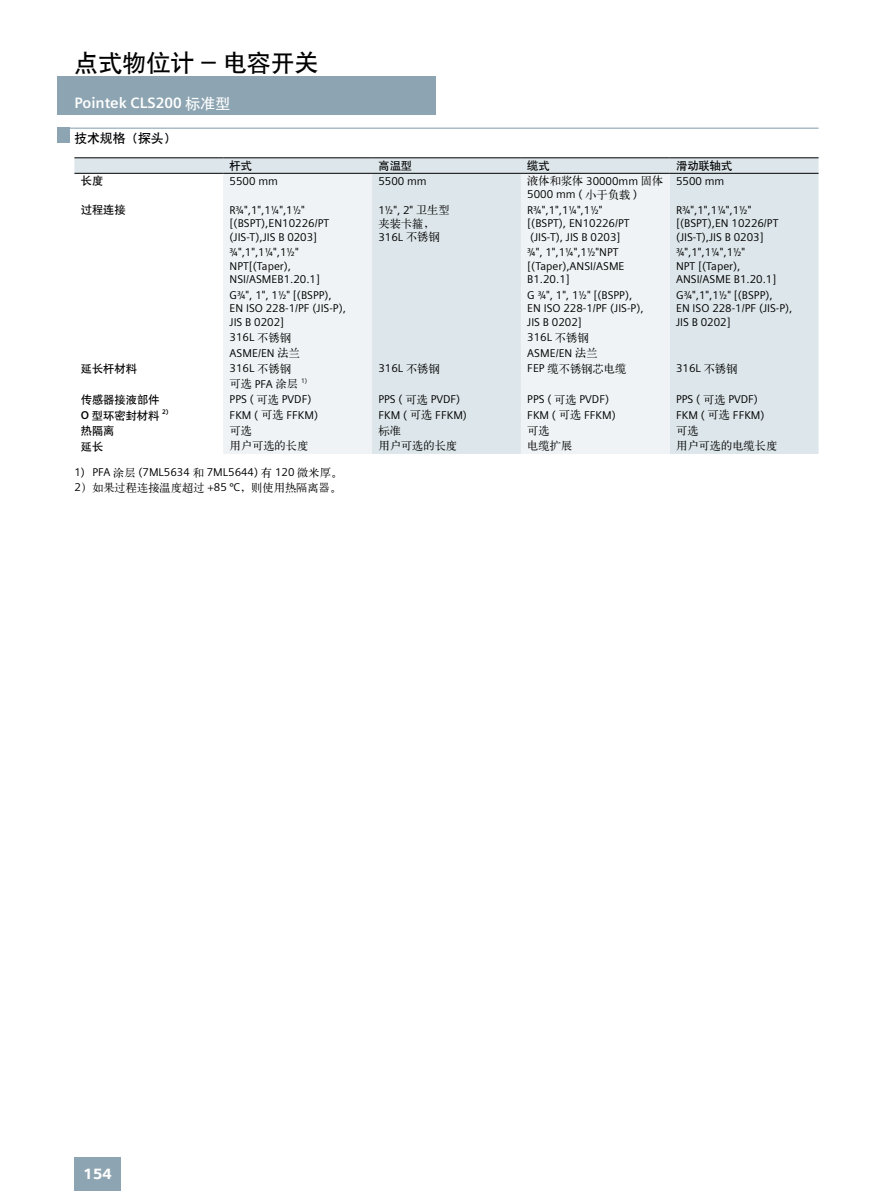
<style>
.page{position:relative;width:893px;height:1191px;background:#fff}
.page>*{position:absolute;margin:0;border:0;box-sizing:border-box;transform-origin:0 0}
.t1{font:24px "H Yb 1 gs G Bpc EUC H";color:#000}
.t2{font:700 15px "Siemens Sans";color:#fff}
.t3{font:900 15px "Siemens Sans";color:#fff}
.t4{font:12.75px "H Yb 1 gs G Bpc EUC H";color:#000}
.t5{font:11.25px/13.5px "Siemens Sans";color:#000}
.t6{font:11.25px "H Ya 1 gj";color:#000}
.t7{font:11.25px "H Yb 1 gs G Bpc EUC H";color:#000}
.s1{font-family:"H Yb 1 gs G Bpc EUC H";font-weight:400}
.s2{font-family:"Siemens Sans"}
.s3{font-family:"H Ya 1 gj"}
.s4{font-family:"Siemens Sans";font-weight:700}
</style>
<div class="page">
<div style="left:57px;top:77px;width:379px;height:38px;background:#8da5b2"></div>
<div style="left:74px;top:1157px;width:47px;height:34px;background:#8da5b2"></div>
<svg style="left:74px;top:158px;width:745px;height:296px;fill:#dde6ea"></svg>
<svg style="left:223px;top:174px;width:447px;height:280px;fill:#eff3f5"></svg>
<hr style="left:74px;top:157px;width:149px;height:1px;background:#000">
<hr style="left:223px;top:157px;width:149px;height:1px;background:#000">
<hr style="left:372px;top:157px;width:149px;height:1px;background:#000">
<hr style="left:521px;top:157px;width:149px;height:1px;background:#000">
<hr style="left:670px;top:157px;width:149px;height:1px;background:#000">
<hr style="left:74px;top:173px;width:149px;height:1px;background:#000">
<hr style="left:223px;top:173px;width:149px;height:1px;background:#000">
<hr style="left:372px;top:173px;width:149px;height:1px;background:#000">
<hr style="left:521px;top:173px;width:149px;height:1px;background:#000">
<hr style="left:670px;top:173px;width:149px;height:1px;background:#000">
<div style="left:57px;top:128px;width:13px;height:15px;background:#8da5b2"></div>
<hr style="left:57px;top:128px;width:762px;height:1px;background:#8da5b2">
<h1 class="t1" style="left:74px;top:51px;width:246px">点式物位计 - 电容开关</h1>
<h2 class="t2" style="left:74px;top:95px;width:158px">Pointek CLS200 <span class="s1">标准型</span></h2>
<p class="t4" style="left:74px;top:132px;width:103px">技术规格（探头）</p>
<p class="t7" style="left:230px;top:160px;width:24px">杆式</p>
<p class="t7" style="left:378px;top:160px;width:35px">高温型</p>
<p class="t7" style="left:527px;top:160px;width:24px">缆式</p>
<p class="t7" style="left:676px;top:160px;width:58px">滑动联轴式</p>
<p class="t7" style="left:81px;top:175px;width:24px">长度</p>
<p class="t5" style="left:230px;top:174px;width:50px">5500 mm</p>
<p class="t5" style="left:378px;top:174px;width:50px">5500 mm</p>
<p class="t6" style="left:527px;top:175px;width:138px">液体和浆体 <span class="s2">30000mm</span> 固体</p>
<p class="t5" style="left:527px;top:188px;width:111px">5000 mm ( <span class="s3">小于负载</span> )</p>
<p class="t5" style="left:676px;top:174px;width:50px">5500 mm</p>
<p class="t7" style="left:81px;top:204px;width:46px">过程连接</p>
<p class="t5" style="left:230px;top:203px;width:101px">R¾",1",1¼",1½" [(BSPT),EN10226/PT (JIS-T),JIS B 0203]</p>
<p class="t5" style="left:378px;top:203px;width:73px">1½", 2" <span class="s3">卫生型</span></p>
<p class="t6" style="left:378px;top:218px;width:58px">夹装卡箍，</p>
<p class="t5" style="left:378px;top:230px;width:63px">316L <span class="s3">不锈钢</span></p>
<p class="t5" style="left:527px;top:203px;width:104px">R¾",1",1¼",1½" [(BSPT), EN10226/PT (JIS-T), JIS B 0203]</p>
<p class="t5" style="left:676px;top:203px;width:104px">R¾",1",1¼",1½" [(BSPT),EN 10226/PT (JIS-T),JIS B 0203]</p>
<p class="t5" style="left:230px;top:246px;width:92px">¾",1",1¼",1½"<br>NPT[(Taper),<br>NSI/ASMEB1.20.1]</p>
<p class="t5" style="left:527px;top:246px;width:99px">¾", 1",1¼",1½"NPT [(Taper),ANSI/ASME<br>B1.20.1]</p>
<p class="t5" style="left:676px;top:246px;width:102px">¾",1",1¼",1½"<br>NPT [(Taper),<br>ANSI/ASME B1.20.1]</p>
<p class="t5" style="left:230px;top:288px;width:118px">G¾", 1", 1½" [(BSPP),<br>EN ISO 228-1/PF (JIS-P),<br>JIS B 0202]</p>
<p class="t5" style="left:527px;top:288px;width:118px">G ¾", 1", 1½" [(BSPP),<br>EN ISO 228-1/PF (JIS-P),<br>JIS B 0202]</p>
<p class="t5" style="left:676px;top:288px;width:118px">G¾",1",1½" [(BSPP),<br>EN ISO 228-1/PF (JIS-P),<br>JIS B 0202]</p>
<p class="t5" style="left:230px;top:331px;width:63px">316L <span class="s3">不锈钢</span></p>
<p class="t5" style="left:527px;top:331px;width:63px">316L <span class="s3">不锈钢</span></p>
<p class="t5" style="left:230px;top:346px;width:72px">ASME/EN <span class="s3">法兰</span></p>
<p class="t5" style="left:527px;top:346px;width:72px">ASME/EN <span class="s3">法兰</span></p>
<p class="t7" style="left:81px;top:363px;width:58px">延长杆材料</p>
<p class="t5" style="left:230px;top:362px;width:63px">316L <span class="s3">不锈钢</span></p>
<p class="t5" style="left:378px;top:362px;width:63px">316L <span class="s3">不锈钢</span></p>
<p class="t6" style="left:527px;top:363px;width:100px"><span class="s2">FEP</span> 缆不锈钢芯电缆</p>
<p class="t5" style="left:676px;top:362px;width:63px">316L <span class="s3">不锈钢</span></p>
<p class="t6" style="left:230px;top:378px;width:79px">可选 <span class="s2">PFA</span> 涂层 <sup>1)</sup></p>
<p class="t7" style="left:81px;top:394px;width:80px">传感器接液部件</p>
<p class="t5" style="left:230px;top:393px;width:83px">PPS ( <span class="s3">可选</span> PVDF)</p>
<p class="t5" style="left:378px;top:393px;width:83px">PPS ( <span class="s3">可选</span> PVDF)</p>
<p class="t5" style="left:527px;top:393px;width:83px">PPS ( <span class="s3">可选</span> PVDF)</p>
<p class="t5" style="left:676px;top:393px;width:83px">PPS ( <span class="s3">可选</span> PVDF)</p>
<p class="t7" style="left:81px;top:409px;width:89px"><span class="s4">O</span> 型环密封材料 <sup>2)</sup></p>
<p class="t5" style="left:230px;top:408px;width:90px">FKM ( <span class="s3">可选</span> FFKM)</p>
<p class="t5" style="left:378px;top:408px;width:90px">FKM ( <span class="s3">可选</span> FFKM)</p>
<p class="t5" style="left:527px;top:408px;width:90px">FKM ( <span class="s3">可选</span> FFKM)</p>
<p class="t5" style="left:676px;top:408px;width:90px">FKM ( <span class="s3">可选</span> FFKM)</p>
<p class="t7" style="left:81px;top:425px;width:35px">热隔离</p>
<p class="t6" style="left:230px;top:425px;width:24px">可选</p>
<p class="t6" style="left:378px;top:425px;width:24px">标准</p>
<p class="t6" style="left:527px;top:425px;width:24px">可选</p>
<p class="t6" style="left:676px;top:425px;width:24px">可选</p>
<p class="t7" style="left:81px;top:440px;width:24px">延长</p>
<p class="t6" style="left:230px;top:440px;width:80px">用户可选的长度</p>
<p class="t6" style="left:378px;top:440px;width:80px">用户可选的长度</p>
<p class="t6" style="left:527px;top:440px;width:46px">电缆扩展</p>
<p class="t6" style="left:676px;top:440px;width:103px">用户可选的电缆长度</p>
<p class="t5" style="left:74px;top:465px;width:269px">1) PFA <span class="s3">涂层</span> (7ML5634 <span class="s3">和</span> 7ML5644) <span class="s3">有</span> 120 <span class="s3">微米厚。</span></p>
<p class="t6" style="left:74px;top:481px;width:268px"><span class="s2">2</span>）如果过程连接温度超过 <span class="s2">+85</span> <span class="s4">°</span><span class="s2">C</span>，则使用热隔离器。</p>
<h2 class="t3" style="left:84px;top:1165px;width:30px">154</h2>
</div>
